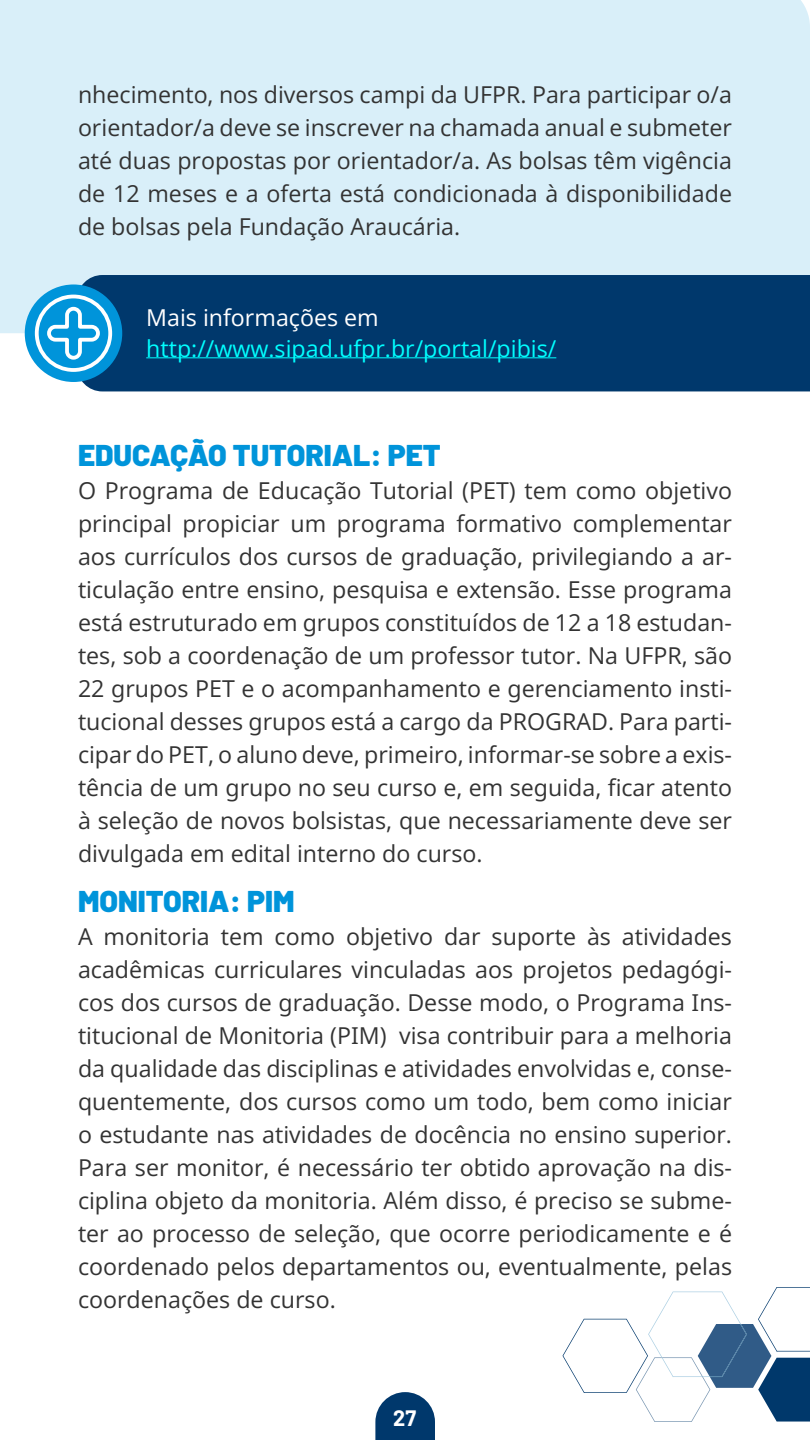
<style>
.page{position:relative;width:810px;height:1440px;background:#fff}
.page>*{position:absolute;margin:0;border:0;box-sizing:border-box;transform-origin:0 0}
.t1{font:900 30px "Barlow";color:#0094da}
.t2{font:23.25px/33px "Open Sans";color:#333;text-align:justify}
.t3{font:23.25px "Open Sans";color:#01ffff}
.t4{font:23.25px "Open Sans";color:#fff}
.t5{font:700 21.75px "Barlow";color:#fff}
</style>
<div class="page">
<svg style="left:375px;top:1392px;width:60px;height:48px;background:#245480"></svg>
<div style="left:0;top:0;width:810px;height:333px;background:#d9eff9"></div>
<svg style="left:562px;top:1287px;width:248px;height:135px"></svg>
<div style="left:77px;top:275px;width:733px;height:116px;background:#00386c"></div>
<div style="left:25px;top:284px;width:97px;height:98px;background:#0094da;border-radius:50%"></div>
<svg style="left:33px;top:293px;width:81px;height:81px"></svg>
<hr style="left:146px;top:358px;width:410px;height:1px;background:#01ffff">
<p class="t2" style="left:78px;top:77px;width:656px">nhecimento, nos diversos campi da UFPR. Para participar o/a orientador/a deve se inscrever na chamada anual e submeter até duas propostas por orientador/a. As bolsas têm vigência de 12 meses e a oferta está condicionada à disponibilidade de bolsas pela Fundação Araucária.</p>
<p class="t4" style="left:146px;top:302px;width:234px">Mais informações em</p>
<p class="t3" style="left:146px;top:332px;width:412px">http://www.sipad.ufpr.br/portal/pibis/</p>
<p class="t1" style="left:78px;top:432px;width:364px">EDUCAÇÃO TUTORIAL: PET</p>
<p class="t2" style="left:78px;top:473px;width:656px">O Programa de Educação Tutorial (PET) tem como objetivo principal propiciar um programa formativo complementar aos currículos dos cursos de graduação, privilegiando a ar&shy;ticulação entre ensino, pesquisa e extensão. Esse programa está estruturado em grupos constituídos de 12 a 18 estudan&shy;tes, sob a coordenação de um professor tutor. Na UFPR, são 22 grupos PET e o acompanhamento e gerenciamento insti&shy;tucional desses grupos está a cargo da PROGRAD. Para parti&shy;cipar do PET, o aluno deve, primeiro, informar-se sobre a exis&shy;tência de um grupo no seu curso e, em seguida, ficar atento à seleção de novos bolsistas, que necessariamente deve ser divulgada em edital interno do curso.</p>
<p class="t1" style="left:78px;top:878px;width:218px">MONITORIA: PIM</p>
<p class="t2" style="left:78px;top:919px;width:656px">A monitoria tem como objetivo dar suporte às atividades acadêmicas curriculares vinculadas aos projetos pedagógi&shy;cos dos cursos de graduação. Desse modo, o Programa Ins&shy;titucional de Monitoria (PIM) visa contribuir para a melhoria da qualidade das disciplinas e atividades envolvidas e, conse&shy;quentemente, dos cursos como um todo, bem como iniciar o estudante nas atividades de docência no ensino superior.<br>Para ser monitor, é necessário ter obtido aprovação na dis&shy;ciplina objeto da monitoria. Além disso, é preciso se subme&shy;ter ao processo de seleção, que ocorre periodicamente e é coordenado pelos departamentos ou, eventualmente, pelas coordenações de curso.</p>
<p class="t5" style="left:393px;top:1402px;width:24px">27</p>
</div>
